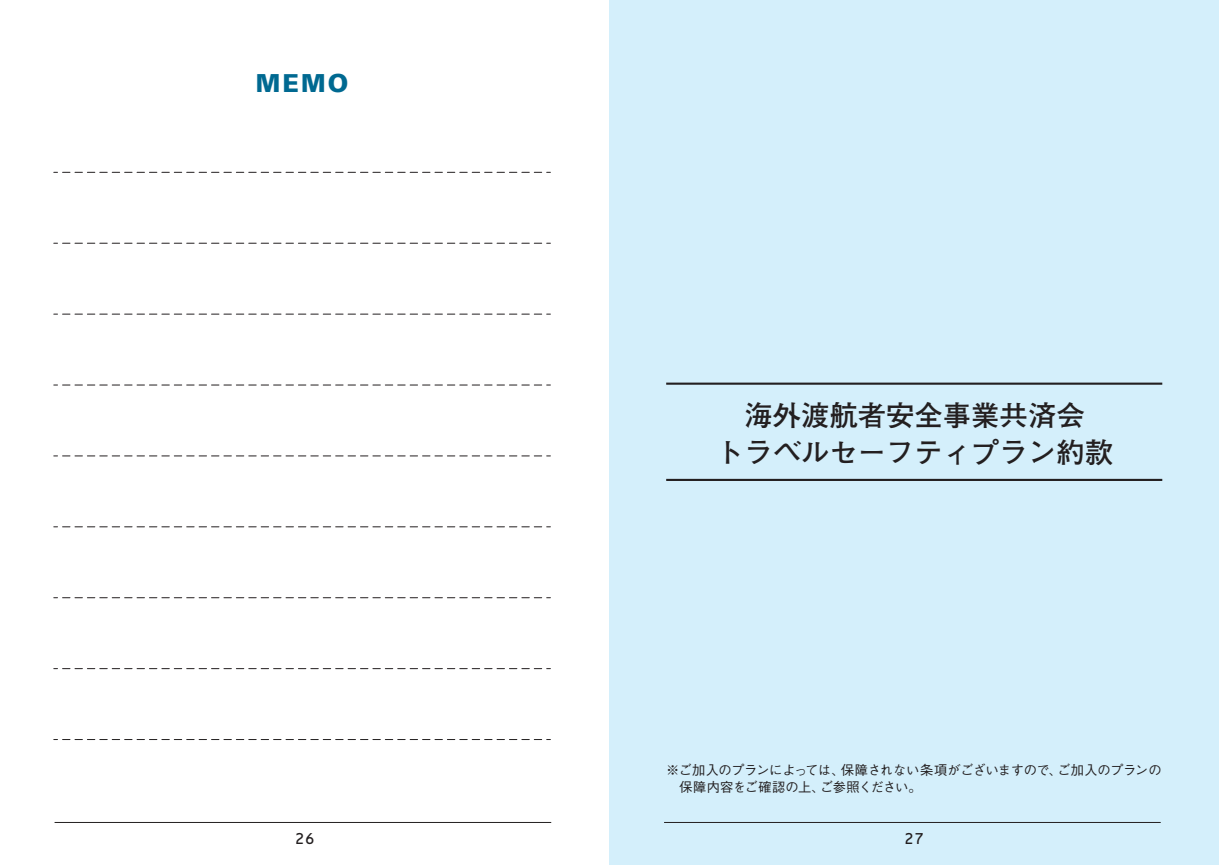
<style>
.page{position:relative;width:1219px;height:865px;background:#fff}
.page>*{position:absolute;margin:0;border:0;box-sizing:border-box;transform-origin:0 0}
.t1{font:28.25px/37.5px "Futo Go B101 Pro Bold 90 pv RKSJ H";color:#231f20;text-align:center}
.t2{font:900 24.75px "Univers LT Pro 75";color:#006991}
.t3{font:15px "OCRB Std";color:#231f20}
.t4{font:13.25px/17.5px "Gothic BBB Pro Medium 90 pv RKSJ H";letter-spacing:-.025em;color:#231f20}
</style>
<div class="page">
<hr style="left:55px;top:822px;width:496px;height:1px;background:#231f20">
<svg style="left:54px;top:172px;width:496px;height:1px"></svg>
<svg style="left:54px;top:243px;width:496px;height:1px"></svg>
<svg style="left:54px;top:314px;width:496px;height:1px"></svg>
<svg style="left:54px;top:384px;width:496px;height:1px"></svg>
<svg style="left:54px;top:455px;width:496px;height:1px"></svg>
<svg style="left:54px;top:526px;width:496px;height:1px"></svg>
<svg style="left:54px;top:597px;width:496px;height:1px"></svg>
<svg style="left:54px;top:668px;width:496px;height:1px"></svg>
<svg style="left:54px;top:739px;width:496px;height:1px"></svg>
<div style="left:609px;top:0;width:610px;height:865px;background:#d4effb"></div>
<hr style="left:664px;top:822px;width:497px;height:1px;background:#231f20">
<hr style="left:666px;top:479px;width:496px;height:2px;background:#231f20">
<hr style="left:666px;top:382px;width:496px;height:3px;background:#231f20">
<h2 class="t2" style="left:256px;top:66px;width:94px">MEMO</h2>
<h1 class="t1" style="left:716px;top:393px;width:398px">海外渡航者安全事業共済会<br>トラベルセーフティプラン約款</h1>
<p class="t4" style="left:679px;top:759px;width:484px;text-indent:-13px">※ご加入のプランによっては、保障されない条項がございますので、ご加入のプランの保障内容をご確認の上、ご参照ください。</p>
<p class="t3" style="left:294px;top:830px;width:22px">26</p>
<p class="t3" style="left:904px;top:830px;width:22px">27</p>
</div>
